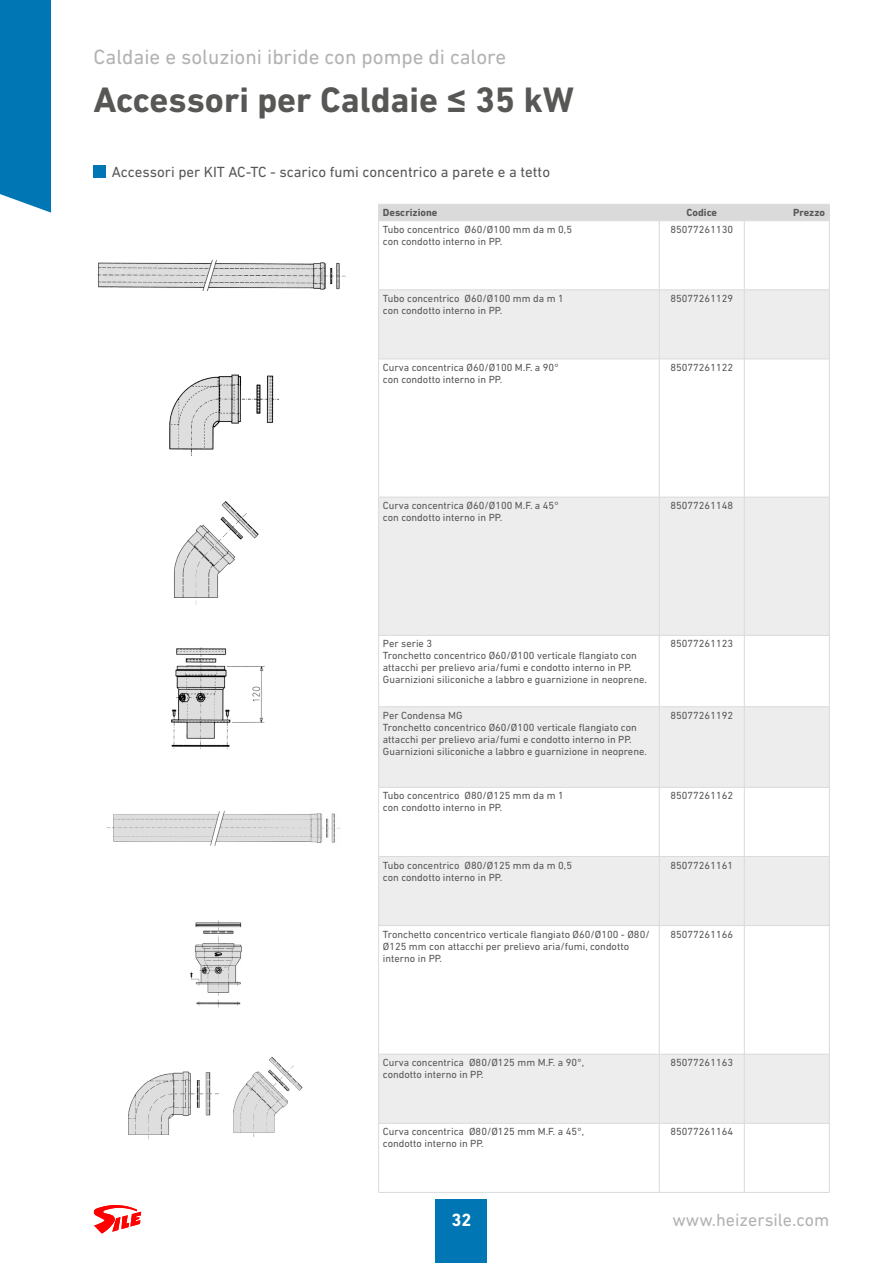
<style>
.page{position:relative;width:893px;height:1263px;background:#fff}
.page>*{position:absolute;margin:0;border:0;box-sizing:border-box;transform-origin:0 0}
.t1{font:700 36px "DIN Next LT Pro";color:#575756}
.t2{font:21px "DIN Next LT Pro";color:#b3b2b2}
.t3{font:18px "DIN Next LT Pro";color:#b3b2b2}
.t4{font:700 18px "DIN Next LT Pro";color:#fff}
.t5{font:15px "DIN Next LT Pro";color:#575756}
.t6{font:10.5px/12px "DIN Next LT Pro";color:#575756}
.t7{font:700 10.5px "DIN Next LT Pro";color:#575756}
</style>
<div class="page">
<div style="left:0;top:0;width:51px;height:213px;background:#0077b4"></div>
<div style="left:436px;top:1199px;width:51px;height:64px;background:#0077b4"></div>
<svg style="left:94px;top:1205px;width:47px;height:28px"></svg>
<svg style="left:379px;top:291px;width:450px;height:832px;fill:#ededed"></svg>
<hr style="left:378px;top:221px;width:1px;height:69px;background:#dadada">
<hr style="left:659px;top:221px;width:1px;height:69px;background:#dadada">
<hr style="left:744px;top:221px;width:1px;height:69px;background:#dadada">
<hr style="left:829px;top:221px;width:1px;height:69px;background:#dadada">
<hr style="left:378px;top:290px;width:281px;height:1px;background:#dadada">
<hr style="left:378px;top:290px;width:1px;height:69px;background:#dadada">
<hr style="left:659px;top:290px;width:85px;height:1px;background:#dadada">
<hr style="left:659px;top:290px;width:1px;height:69px;background:#dadada">
<hr style="left:744px;top:290px;width:86px;height:1px;background:#dadada">
<hr style="left:744px;top:290px;width:1px;height:69px;background:#dadada">
<hr style="left:829px;top:290px;width:1px;height:69px;background:#dadada">
<hr style="left:378px;top:359px;width:281px;height:1px;background:#dadada">
<hr style="left:378px;top:359px;width:1px;height:138px;background:#dadada">
<hr style="left:659px;top:359px;width:85px;height:1px;background:#dadada">
<hr style="left:659px;top:359px;width:1px;height:138px;background:#dadada">
<hr style="left:744px;top:359px;width:86px;height:1px;background:#dadada">
<hr style="left:744px;top:359px;width:1px;height:138px;background:#dadada">
<hr style="left:829px;top:359px;width:1px;height:138px;background:#dadada">
<hr style="left:378px;top:497px;width:281px;height:1px;background:#dadada">
<hr style="left:378px;top:497px;width:1px;height:138px;background:#dadada">
<hr style="left:659px;top:497px;width:85px;height:1px;background:#dadada">
<hr style="left:659px;top:497px;width:1px;height:138px;background:#dadada">
<hr style="left:744px;top:497px;width:86px;height:1px;background:#dadada">
<hr style="left:744px;top:497px;width:1px;height:138px;background:#dadada">
<hr style="left:829px;top:497px;width:1px;height:138px;background:#dadada">
<hr style="left:378px;top:635px;width:281px;height:1px;background:#dadada">
<hr style="left:378px;top:635px;width:1px;height:71px;background:#dadada">
<hr style="left:378px;top:707px;width:1px;height:80px;background:#dadada">
<hr style="left:659px;top:635px;width:85px;height:1px;background:#dadada">
<hr style="left:659px;top:635px;width:1px;height:71px;background:#dadada">
<hr style="left:659px;top:707px;width:1px;height:80px;background:#dadada">
<hr style="left:744px;top:635px;width:86px;height:1px;background:#dadada">
<hr style="left:744px;top:635px;width:1px;height:71px;background:#dadada">
<hr style="left:829px;top:635px;width:1px;height:71px;background:#dadada">
<hr style="left:744px;top:707px;width:1px;height:80px;background:#dadada">
<hr style="left:829px;top:707px;width:1px;height:80px;background:#dadada">
<hr style="left:378px;top:706px;width:281px;height:1px;background:#dadada">
<hr style="left:378px;top:787px;width:281px;height:1px;background:#dadada">
<hr style="left:378px;top:787px;width:1px;height:69px;background:#dadada">
<hr style="left:659px;top:706px;width:85px;height:1px;background:#dadada">
<hr style="left:659px;top:787px;width:85px;height:1px;background:#dadada">
<hr style="left:659px;top:787px;width:1px;height:69px;background:#dadada">
<hr style="left:744px;top:706px;width:86px;height:1px;background:#dadada">
<hr style="left:744px;top:787px;width:86px;height:1px;background:#dadada">
<hr style="left:744px;top:787px;width:1px;height:69px;background:#dadada">
<hr style="left:829px;top:787px;width:1px;height:69px;background:#dadada">
<hr style="left:378px;top:856px;width:281px;height:1px;background:#dadada">
<hr style="left:378px;top:857px;width:1px;height:68px;background:#dadada">
<hr style="left:659px;top:856px;width:85px;height:1px;background:#dadada">
<hr style="left:659px;top:857px;width:1px;height:68px;background:#dadada">
<hr style="left:744px;top:856px;width:86px;height:1px;background:#dadada">
<hr style="left:744px;top:857px;width:1px;height:68px;background:#dadada">
<hr style="left:829px;top:857px;width:1px;height:68px;background:#dadada">
<hr style="left:378px;top:925px;width:281px;height:1px;background:#dadada">
<hr style="left:378px;top:926px;width:1px;height:128px;background:#dadada">
<hr style="left:659px;top:925px;width:85px;height:1px;background:#dadada">
<hr style="left:659px;top:926px;width:1px;height:128px;background:#dadada">
<hr style="left:744px;top:925px;width:86px;height:1px;background:#dadada">
<hr style="left:744px;top:926px;width:1px;height:128px;background:#dadada">
<hr style="left:829px;top:926px;width:1px;height:128px;background:#dadada">
<hr style="left:378px;top:1054px;width:281px;height:1px;background:#dadada">
<hr style="left:378px;top:1054px;width:1px;height:69px;background:#dadada">
<hr style="left:659px;top:1054px;width:85px;height:1px;background:#dadada">
<hr style="left:659px;top:1054px;width:1px;height:69px;background:#dadada">
<hr style="left:744px;top:1054px;width:86px;height:1px;background:#dadada">
<hr style="left:744px;top:1054px;width:1px;height:69px;background:#dadada">
<hr style="left:829px;top:1054px;width:1px;height:69px;background:#dadada">
<hr style="left:378px;top:1123px;width:281px;height:1px;background:#dadada">
<hr style="left:378px;top:1123px;width:1px;height:69px;background:#dadada">
<hr style="left:378px;top:1192px;width:281px;height:1px;background:#dadada">
<hr style="left:659px;top:1123px;width:85px;height:1px;background:#dadada">
<hr style="left:659px;top:1123px;width:1px;height:69px;background:#dadada">
<hr style="left:659px;top:1192px;width:85px;height:1px;background:#dadada">
<hr style="left:744px;top:1123px;width:86px;height:1px;background:#dadada">
<hr style="left:744px;top:1123px;width:1px;height:69px;background:#dadada">
<hr style="left:829px;top:1123px;width:1px;height:69px;background:#dadada">
<hr style="left:744px;top:1192px;width:86px;height:1px;background:#dadada">
<div style="left:378px;top:204px;width:452px;height:17px;background:#dadada"></div>
<hr style="left:378px;top:220px;width:281px;height:1px;background:#dadada">
<hr style="left:744px;top:220px;width:86px;height:1px;background:#dadada">
<div style="left:94px;top:165px;width:12px;height:13px;background:#0077b4"></div>
<img style="left:233px;top:1057px;width:70px;height:80px">
<img style="left:128px;top:1071px;width:91px;height:69px">
<img style="left:190px;top:920px;width:52px;height:88px">
<img style="left:107px;top:810px;width:233px;height:36px">
<img style="left:171px;top:647px;width:94px;height:102px">
<img style="left:174px;top:501px;width:85px;height:104px">
<img style="left:97px;top:259px;width:249px;height:32px">
<img style="left:169px;top:374px;width:111px;height:82px">
<h2 class="t2" style="left:94px;top:44px;width:414px">Caldaie e soluzioni ibride con pompe di calore</h2>
<h1 class="t1" style="left:94px;top:79px;width:482px">Accessori per Caldaie ≤ 35 kW</h1>
<h3 class="t5" style="left:112px;top:163px;width:440px">Accessori per KIT AC-TC - scarico fumi concentrico a parete e a tetto</h3>
<p class="t7" style="left:383px;top:207px;width:56px">Descrizione</p>
<p class="t7" style="left:686px;top:207px;width:32px">Codice</p>
<p class="t7" style="left:793px;top:207px;width:34px">Prezzo</p>
<p class="t6" style="left:383px;top:223px;width:191px">Tubo concentrico Ø60/Ø100 mm da m 0,5 con condotto interno in PP.</p>
<p class="t6" style="left:670px;top:223px;width:64px">85077261130</p>
<p class="t6" style="left:383px;top:292px;width:183px">Tubo concentrico Ø60/Ø100 mm da m 1 con condotto interno in PP.</p>
<p class="t6" style="left:670px;top:292px;width:64px">85077261129</p>
<p class="t6" style="left:383px;top:361px;width:178px">Curva concentrica Ø60/Ø100 M.F. a 90° con condotto interno in PP.</p>
<p class="t6" style="left:670px;top:361px;width:64px">85077261122</p>
<p class="t6" style="left:383px;top:500px;width:178px">Curva concentrica Ø60/Ø100 M.F. a 45° con condotto interno in PP.</p>
<p class="t6" style="left:670px;top:500px;width:64px">85077261148</p>
<p class="t6" style="left:383px;top:638px;width:266px">Per serie 3<br>Tronchetto concentrico Ø60/Ø100 verticale flangiato con attacchi per prelievo aria/fumi e condotto interno in PP.<br>Guarnizioni siliconiche a labbro e guarnizione in neoprene.</p>
<p class="t6" style="left:670px;top:638px;width:64px">85077261123</p>
<p class="t6" style="left:383px;top:709px;width:266px">Per Condensa MG<br>Tronchetto concentrico Ø60/Ø100 verticale flangiato con attacchi per prelievo aria/fumi e condotto interno in PP.<br>Guarnizioni siliconiche a labbro e guarnizione in neoprene.</p>
<p class="t6" style="left:670px;top:709px;width:64px">85077261192</p>
<p class="t6" style="left:383px;top:790px;width:183px">Tubo concentrico Ø80/Ø125 mm da m 1 con condotto interno in PP.</p>
<p class="t6" style="left:670px;top:790px;width:64px">85077261162</p>
<p class="t6" style="left:383px;top:859px;width:191px">Tubo concentrico Ø80/Ø125 mm da m 0,5 con condotto interno in PP.</p>
<p class="t6" style="left:670px;top:859px;width:64px">85077261161</p>
<p class="t6" style="left:383px;top:928px;width:268px">Tronchetto concentrico verticale flangiato Ø60/Ø100 - Ø80/<br>Ø125 mm con attacchi per prelievo aria/fumi, condotto interno in PP.</p>
<p class="t6" style="left:670px;top:928px;width:64px">85077261166</p>
<p class="t6" style="left:383px;top:1056px;width:203px">Curva concentrica Ø80/Ø125 mm M.F. a 90°, condotto interno in PP.</p>
<p class="t6" style="left:670px;top:1056px;width:64px">85077261163</p>
<p class="t6" style="left:383px;top:1126px;width:203px">Curva concentrica Ø80/Ø125 mm M.F. a 45°, condotto interno in PP.</p>
<p class="t6" style="left:670px;top:1126px;width:64px">85077261164</p>
<h3 class="t4" style="left:451px;top:1209px;width:22px">32</h3>
<h3 class="t3" style="left:672px;top:1209px;width:158px">www.heizersile.com</h3>
</div>
